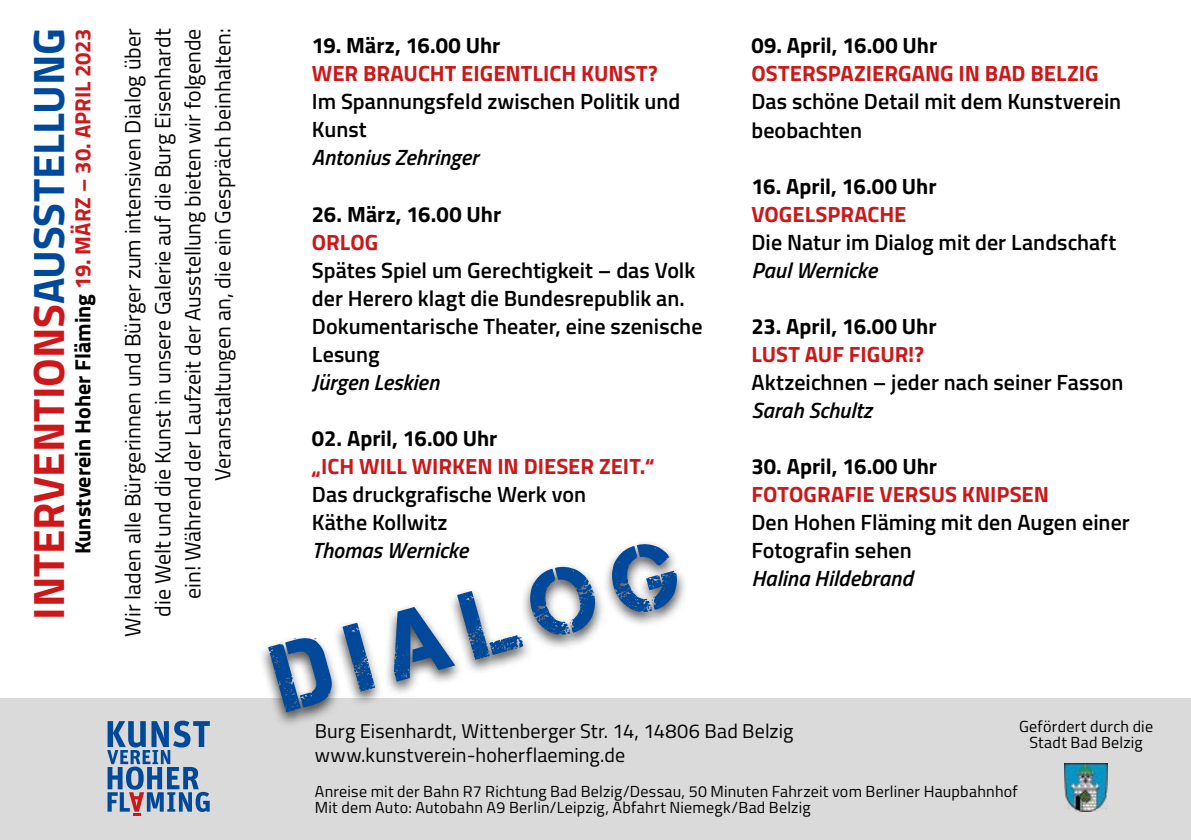
<style>
.page{position:relative;width:1191px;height:840px;background:#fff}
.page>*{position:absolute;margin:0;border:0;box-sizing:border-box;transform-origin:0 0}
.t1{font:96px "Captureit";color:#00489a}
.t2{font:700 44px "Titillium Web";letter-spacing:-.005em;color:#cd1719}
.t3{font:600 22px/28px "Titillium Web";color:#000}
.t4{font:22px/30px "Titillium Web";color:#000;text-align:right}
.t5{font:700 22px "Titillium Web";color:#000}
.t6{font:700 22px "Titillium Web";color:#cd1719}
.t7{font:italic 600 22px "Titillium Web";color:#000}
.t8{font:20px/24px "Titillium Web";letter-spacing:.005em;color:#000}
.t9{font:16px/16px "Titillium Web";letter-spacing:.015em;color:#000}
.s1{color:#00489a}
.s2{color:#cd1719}
</style>
<div class="page">
<div style="left:0;top:697px;width:1191px;height:142px;background:#dadada"></div>
<img style="left:1064px;top:763px;width:43px;height:47px">
<svg style="left:107px;top:720px;width:103px;height:95px"></svg>
<div style="left:258px;top:538px;width:430px;height:189px;background:#000;opacity:.7"></div>
<h2 class="t2" style="left:15px;top:619px;width:592px;rotate:-90deg">INTERVENTIONS<span class="s1">AUSSTELLUNG</span></h2>
<p class="t5" style="left:66px;top:554px;width:527px;rotate:-90deg">Kunstverein Hoher Fläming <span class="s2">19. MÄRZ – 30. APRIL 2023</span></p>
<p class="t4" style="left:117px;top:636px;width:609px;rotate:-90deg">Wir laden alle Bürgerinnen und Bürger zum intensiven Dialog über die Welt und die Kunst in unsere Galerie auf die Burg Eisenhardt ein! Während der Laufzeit der Ausstellung bieten wir folgende Veranstaltungen an, die ein Gespräch beinhalten:</p>
<p class="t5" style="left:312px;top:29px;width:190px">19. März, 16.00 Uhr</p>
<p class="t6" style="left:312px;top:57px;width:347px">WER BRAUCHT EIGENTLICH KUNST?</p>
<p class="t3" style="left:312px;top:86px;width:370px">Im Spannungsfeld zwischen Politik und<br>Kunst</p>
<p class="t7" style="left:312px;top:141px;width:168px">Antonius Zehringer</p>
<p class="t5" style="left:312px;top:197px;width:191px">26. März, 16.00 Uhr</p>
<p class="t6" style="left:312px;top:225px;width:68px">ORLOG</p>
<p class="t3" style="left:312px;top:254px;width:392px">Spätes Spiel um Gerechtigkeit – das Volk der Herero klagt die Bundesrepublik an.<br>Dokumentarische Theater, eine szenische<br>Lesung</p>
<p class="t7" style="left:312px;top:365px;width:129px">Jürgen Leskien</p>
<p class="t5" style="left:312px;top:421px;width:187px">02. April, 16.00 Uhr</p>
<p class="t6" style="left:312px;top:449px;width:344px">„ICH WILL WIRKEN IN DIESER ZEIT.“</p>
<p class="t3" style="left:312px;top:479px;width:276px">Das druckgrafische Werk von<br>Käthe Kollwitz</p>
<p class="t7" style="left:312px;top:533px;width:158px">Thomas Wernicke</p>
<h1 class="t1" style="left:263px;top:626px;width:416px;rotate:-15deg">Dialog</h1>
<p class="t5" style="left:751px;top:29px;width:187px">09. April, 16.00 Uhr</p>
<p class="t6" style="left:751px;top:57px;width:348px">OSTERSPAZIERGANG IN BAD BELZIG</p>
<p class="t3" style="left:751px;top:87px;width:371px">Das schöne Detail mit dem Kunstverein beobachten</p>
<p class="t5" style="left:751px;top:169px;width:187px">16. April, 16.00 Uhr</p>
<p class="t6" style="left:751px;top:197px;width:156px">VOGELSPRACHE</p>
<p class="t3" style="left:751px;top:227px;width:366px">Die Natur im Dialog mit der Landschaft</p>
<p class="t7" style="left:751px;top:253px;width:127px">Paul Wernicke</p>
<p class="t5" style="left:751px;top:309px;width:187px">23. April, 16.00 Uhr</p>
<p class="t6" style="left:751px;top:337px;width:174px">LUST AUF FIGUR!?</p>
<p class="t3" style="left:751px;top:367px;width:373px">Aktzeichnen – jeder nach seiner Fasson</p>
<p class="t7" style="left:751px;top:393px;width:122px">Sarah Schultz</p>
<p class="t5" style="left:751px;top:449px;width:187px">30. April, 16.00 Uhr</p>
<p class="t6" style="left:751px;top:477px;width:299px">FOTOGRAFIE VERSUS KNIPSEN</p>
<p class="t3" style="left:751px;top:507px;width:380px">Den Hohen Fläming mit den Augen einer<br>Fotografin sehen</p>
<p class="t7" style="left:751px;top:561px;width:163px">Halina Hildebrand</p>
<p class="t9" style="left:1019px;top:717px;width:136px;text-align:center">Gefördert durch die<br>Stadt Bad Belzig</p>
<p class="t8" style="left:315px;top:717px;width:480px">Burg Eisenhardt, Wittenberger Str. 14, 14806 Bad Belzig www.kunstverein-hoherflaeming.de</p>
<p class="t9" style="left:315px;top:782px;width:704px">Anreise mit der Bahn R7 Richtung Bad Belzig/Dessau, 50 Minuten Fahrzeit vom Berliner Haupbahnhof<br>Mit dem Auto: Autobahn A9 Berlin/Leipzig, Abfahrt Niemegk/Bad Belzig</p>
</div>
